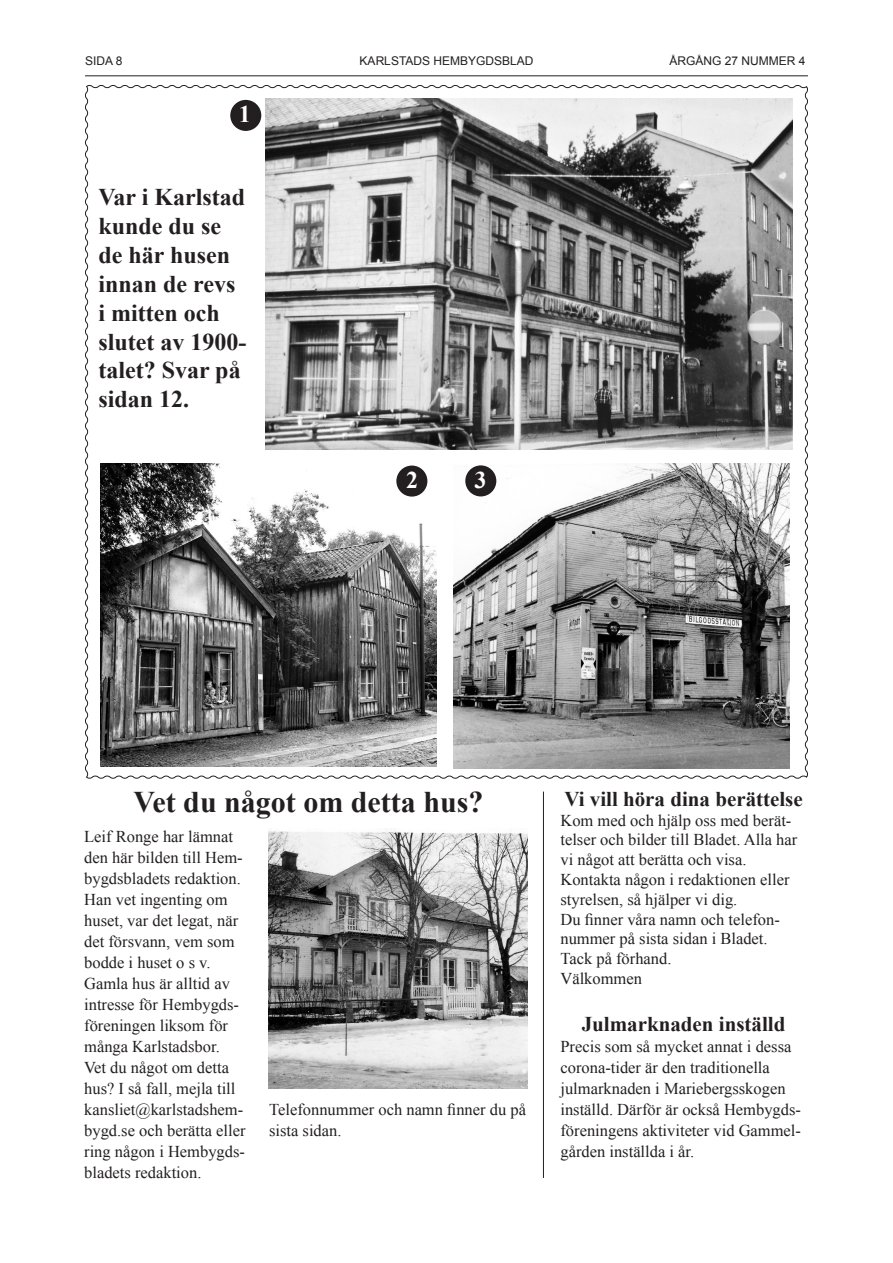
<style>
.page{position:relative;width:893px;height:1263px;background:#fff}
.page>*{position:absolute;margin:0;border:0;box-sizing:border-box;transform-origin:0 0}
.Rubrik_2{font:700 30px "Times New Roman";color:#231f20}
.t1{font:700 24px/28.8px "Times New Roman";color:#231f20}
.Rubrik_3{font:700 24px "Times New Roman";color:#fff}
.Brödtext{font:700 21px "Times New Roman";color:#231f20}
.Brödtext-2{font:16.5px/21px "Times New Roman";color:#231f20}
.Bildtext{font:12px "Arial";color:#231f20}
</style>
<div class="page">
<hr style="left:85px;top:76px;width:723px;height:1px;background:#231f20">
<svg style="left:85px;top:85px;width:723px;height:694px"></svg>
<img style="left:454px;top:463px;width:335px;height:305px">
<div style="left:465px;top:465px;width:31px;height:31px;background:#231f20;border-radius:50%"></div>
<img style="left:266px;top:99px;width:526px;height:351px">
<img style="left:100px;top:463px;width:337px;height:304px">
<div style="left:230px;top:100px;width:31px;height:31px;background:#231f20;border-radius:50%"></div>
<div style="left:396px;top:465px;width:31px;height:32px;background:#231f20;border-radius:50%"></div>
<img style="left:268px;top:828px;width:260px;height:260px">
<hr style="left:543px;top:792px;width:1px;height:386px;background:#231f20">
<p class="Bildtext" style="left:85px;top:52px;width:39px">SIDA 8</p>
<p class="Bildtext" style="left:360px;top:52px;width:175px">KARLSTADS HEMBYGDSBLAD</p>
<p class="Bildtext" style="left:670px;top:52px;width:138px">ÅRGÅNG 27 NUMMER 4</p>
<p class="Rubrik_3" style="left:239px;top:97px;width:13px">1</p>
<p class="t1" style="left:98px;top:182px;width:149px">Var i Karlstad kunde du se de här husen innan de revs i mitten och slutet av 1900- talet? Svar på sidan 12.</p>
<p class="Rubrik_3" style="left:406px;top:464px;width:13px">2</p>
<p class="Rubrik_3" style="left:474px;top:463px;width:13px">3</p>
<p class="Rubrik_2" style="left:134px;top:781px;width:351px">Vet du något om detta hus?</p>
<p class="Brödtext" style="left:564px;top:784px;width:240px">Vi vill höra dina berättelse</p>
<p class="Brödtext-2" style="left:560px;top:810px;width:238px;line-height:19.8px">Kom med och hjälp oss med berät&shy;telser och bilder till Bladet. Alla har vi något att berätta och visa.</p>
<p class="Brödtext-2" style="left:560px;top:869px;width:231px;line-height:19.8px">Kontakta någon i redaktionen eller styrelsen, så hjälper vi dig.</p>
<p class="Brödtext-2" style="left:560px;top:909px;width:221px;line-height:19.8px">Du finner våra namn och telefon&shy;nummer på sista sidan i Bladet.</p>
<p class="Brödtext-2" style="left:560px;top:948px;width:113px">Tack på förhand.</p>
<p class="Brödtext-2" style="left:560px;top:968px;width:83px">Välkommen</p>
<p class="Brödtext" style="left:582px;top:1009px;width:205px">Julmarknaden inställd</p>
<p class="Brödtext-2" style="left:560px;top:1035px;width:242px">Precis som så mycket annat i dessa corona-tider är den traditionella julmarknaden i Mariebergsskogen inställd. Därför är också Hembygds&shy;föreningens aktiviteter vid Gammel&shy;gården inställda i år.</p>
<p class="Brödtext-2" style="left:84px;top:825px;width:160px">Leif Ronge har lämnat den här bilden till Hem&shy;bygdsbladets redaktion.<br>Han vet ingenting om huset, var det legat, när det försvann, vem som bodde i huset o s v.</p>
<p class="Brödtext-2" style="left:84px;top:972px;width:156px">Gamla hus är alltid av intresse för Hembygds&shy;föreningen liksom för många Karlstadsbor.</p>
<p class="Brödtext-2" style="left:84px;top:1056px;width:163px">Vet du något om detta hus? I så fall, mejla till kansliet@karlstadshem&shy;bygd.se och berätta eller</p>
<p class="Brödtext-2" style="left:84px;top:1140px;width:162px">ring någon i Hembygds&shy;bladets redaktion.</p>
<p class="Brödtext-2" style="left:269px;top:1098px;width:258px">Telefonnummer och namn finner du på sista sidan.</p>
</div>
